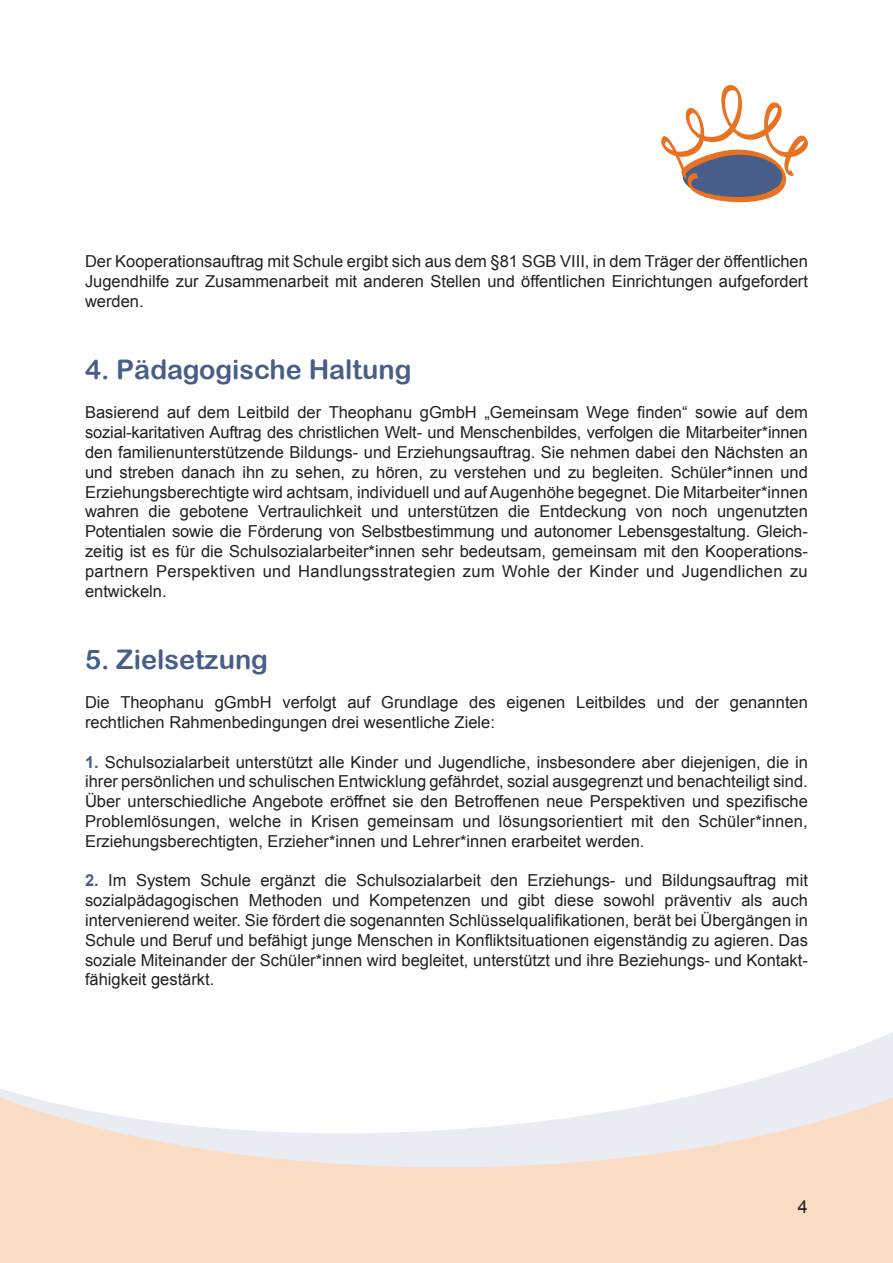
<style>
.page{position:relative;width:893px;height:1263px;background:#fff}
.page>*{position:absolute;margin:0;border:0;box-sizing:border-box;transform-origin:0 0}
.t1{font:27px "Arial Rounded MT Bold";color:#485e88}
.t2{font:18px "Arial";color:#231f20}
.t3{font:16.5px/19.8px "Arial";color:#231f20;text-align:justify}
.s1{font-weight:700;color:#485e88}
</style>
<div class="page">
<svg style="left:661px;top:85px;width:147px;height:118px"></svg>
<svg style="left:0;top:1032px;width:893px;height:61px"></svg>
<svg style="left:0;top:1093px;width:893px;height:170px;background:#f8e4d5"></svg>
<p class="t3" style="left:85px;top:252px;width:724px">Der Kooperationsauftrag mit Schule ergibt sich aus dem §81 SGB VIII, in dem Träger der öffentlichen Jugendhilfe zur Zusammenarbeit mit anderen Stellen und öffentlichen Einrichtungen aufgefordert werden.</p>
<h1 class="t1" style="left:85px;top:353px;width:328px">4. Pädagogische Haltung</h1>
<p class="t3" style="left:85px;top:403px;width:724px">Basierend auf dem Leitbild der Theophanu gGmbH „Gemeinsam Wege finden“ sowie auf dem sozial-karitativen Auftrag des christlichen Welt- und Menschenbildes, verfolgen die Mitarbeiter*innen den familienunterstützende Bildungs- und Erziehungsauftrag. Sie nehmen dabei den Nächsten an und streben danach ihn zu sehen, zu hören, zu verstehen und zu begleiten. Schüler*innen und Erziehungsberechtigte wird achtsam, individuell und auf Augenhöhe begegnet. Die Mitarbeiter*innen wahren die gebotene Vertraulichkeit und unterstützen die Entdeckung von noch ungenutzten Potentialen sowie die Förderung von Selbstbestimmung und autonomer Lebensgestaltung. Gleich&shy;zeitig ist es für die Schulsozialarbeiter*innen sehr bedeutsam, gemeinsam mit den Kooperations&shy;partnern Perspektiven und Handlungsstrategien zum Wohle der Kinder und Jugendlichen zu entwickeln.</p>
<h1 class="t1" style="left:85px;top:643px;width:185px">5. Zielsetzung</h1>
<p class="t3" style="left:85px;top:693px;width:724px">Die Theophanu gGmbH verfolgt auf Grundlage des eigenen Leitbildes und der genannten rechtlichen Rahmenbedingungen drei wesentliche Ziele:</p>
<p class="t3" style="left:85px;top:752px;width:724px"><span class="s1">1.</span> Schulsozialarbeit unterstützt alle Kinder und Jugendliche, insbesondere aber diejenigen, die in ihrer persönlichen und schulischen Entwicklung gefährdet, sozial ausgegrenzt und benachteiligt sind.<br>Über unterschiedliche Angebote eröffnet sie den Betroffenen neue Perspektiven und spezifische Problemlösungen, welche in Krisen gemeinsam und lösungsorientiert mit den Schüler*innen, Erziehungsberechtigten, Erzieher*innen und Lehrer*innen erarbeitet werden.</p>
<p class="t3" style="left:85px;top:871px;width:724px"><span class="s1">2.</span> Im System Schule ergänzt die Schulsozialarbeit den Erziehungs- und Bildungsauftrag mit sozialpädagogischen Methoden und Kompetenzen und gibt diese sowohl präventiv als auch intervenierend weiter. Sie fördert die sogenannten Schlüsselqualifikationen, berät bei Übergängen in Schule und Beruf und befähigt junge Menschen in Konfliktsituationen eigenständig zu agieren. Das soziale Miteinander der Schüler*innen wird begleitet, unterstützt und ihre Beziehungs- und Kontakt&shy;fähigkeit gestärkt.</p>
<p class="t2" style="left:798px;top:1195px;width:12px">4</p>
</div>
